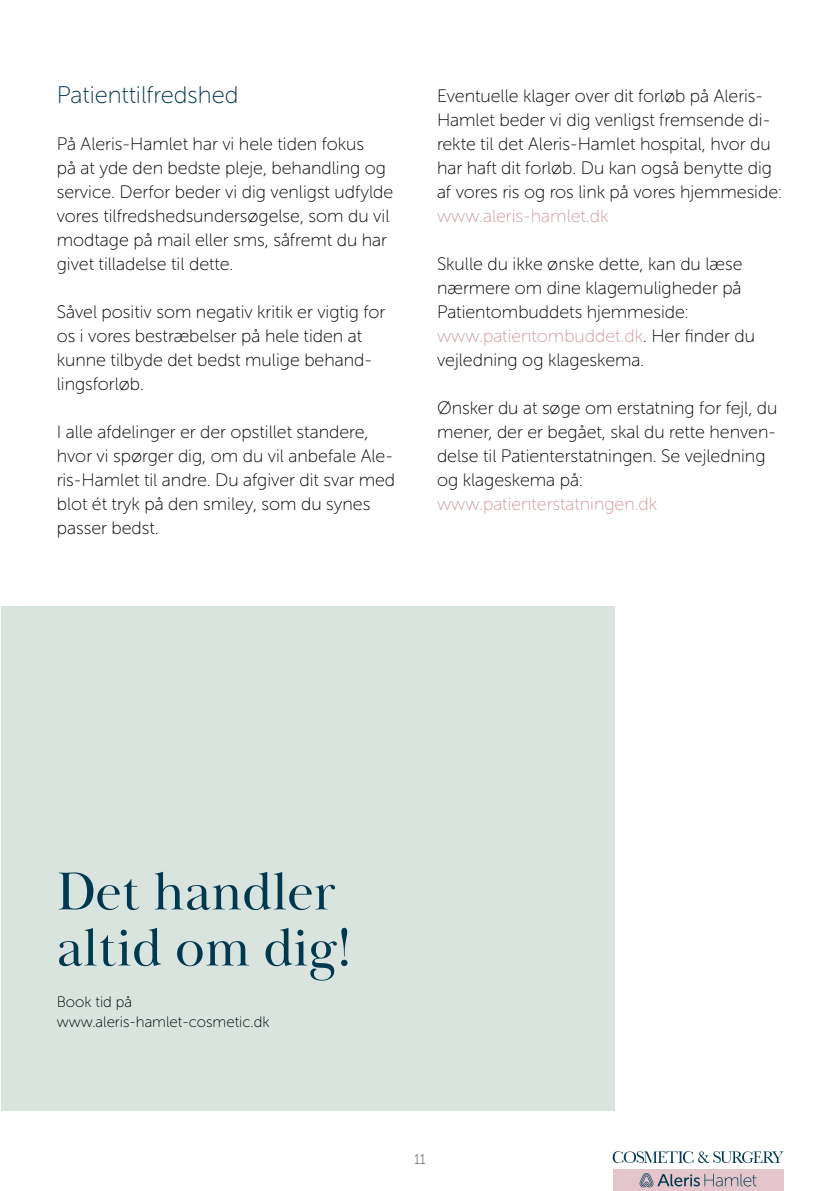
<style>
.page{position:relative;width:840px;height:1191px;background:#fff}
.page>*{position:absolute;margin:0;border:0;box-sizing:border-box;transform-origin:0 0}
.Det_Handler_Om_Dig{font:55px "Baskerville Display PT";color:#00384f}
.mellemrubrik_1_linje{font:24px "Museo Sans Rounded 100";color:#00384f}
.brødtekst{font:18px/24px "Museo Sans Rounded 100";color:#000}
.brødtekst-2{font:15.2px "Museo Sans Rounded 100";color:#000}
.brødtekst_medium{font:15.2px "Museo Sans Rounded 100";color:#000}
.t1{font:14px "Museo Sans Rounded 100";color:#484847}
.s1{color:#cf99a1}
</style>
<div class="page">
<div style="left:612px;top:1169px;width:170px;height:22px;background:#e3c5cb"></div>
<svg style="left:639px;top:1173px;width:117px;height:14px"></svg>
<svg style="left:612px;top:1151px;width:170px;height:12px"></svg>
<div style="left:1px;top:606px;width:613px;height:504px;background:#d9e4df"></div>
<p class="mellemrubrik_1_linje" style="left:57px;top:82px;width:183px">Patienttilfredshed</p>
<p class="brødtekst" style="left:57px;top:132px;width:338px">På Aleris-Hamlet har vi hele tiden fokus<br>på at yde den bedste pleje, behandling og service. Derfor beder vi dig venligst udfylde vores tilfredshedsundersøgelse, som du vil modtage på mail eller sms, såfremt du har givet tilladelse til dette.</p>
<p class="brødtekst" style="left:57px;top:300px;width:330px">Såvel positiv som negativ kritik er vigtig for os i vores bestræbelser på hele tiden at kunne tilbyde det bedst mulige behand&shy;lingsforløb.</p>
<p class="brødtekst" style="left:57px;top:420px;width:340px">I alle afdelinger er der opstillet standere, hvor vi spørger dig, om du vil anbefale Ale&shy;ris-Hamlet til andre. Du afgiver dit svar med blot ét tryk på den smiley, som du synes passer bedst.</p>
<p class="brødtekst" style="left:437px;top:84px;width:346px">Eventuelle klager over dit forløb på Aleris-Hamlet beder vi dig venligst fremsende di&shy;rekte til det Aleris-Hamlet hospital, hvor du har haft dit forløb. Du kan også benytte dig af vores ris og ros link på vores hjemmeside: <span class="s1">www.aleris-hamlet.dk</span></p>
<p class="brødtekst" style="left:437px;top:252px;width:319px">Skulle du ikke ønske dette, kan du læse nærmere om dine klagemuligheder på Patientombuddets hjemmeside: <span class="s1">www.patientombuddet.dk</span>. Her finder du vejledning og klageskema.</p>
<p class="brødtekst" style="left:437px;top:396px;width:342px">Ønsker du at søge om erstatning for fejl, du mener, der er begået, skal du rette henven&shy;delse til Patienterstatningen. Se vejledning og klageskema på: <span class="s1">www.patienterstatningen.dk</span></p>
<p class="Det_Handler_Om_Dig" style="left:57px;top:858px;width:280px">Det handler</p>
<p class="Det_Handler_Om_Dig" style="left:57px;top:914px;width:297px">altid om dig!</p>
<p class="brødtekst_medium" style="left:57px;top:993px;width:77px">Book tid på</p>
<p class="brødtekst-2" style="left:57px;top:1014px;width:214px">www.aleris-hamlet-cosmetic.dk</p>
<p class="t1" style="left:414px;top:1151px;width:13px">11</p>
</div>
